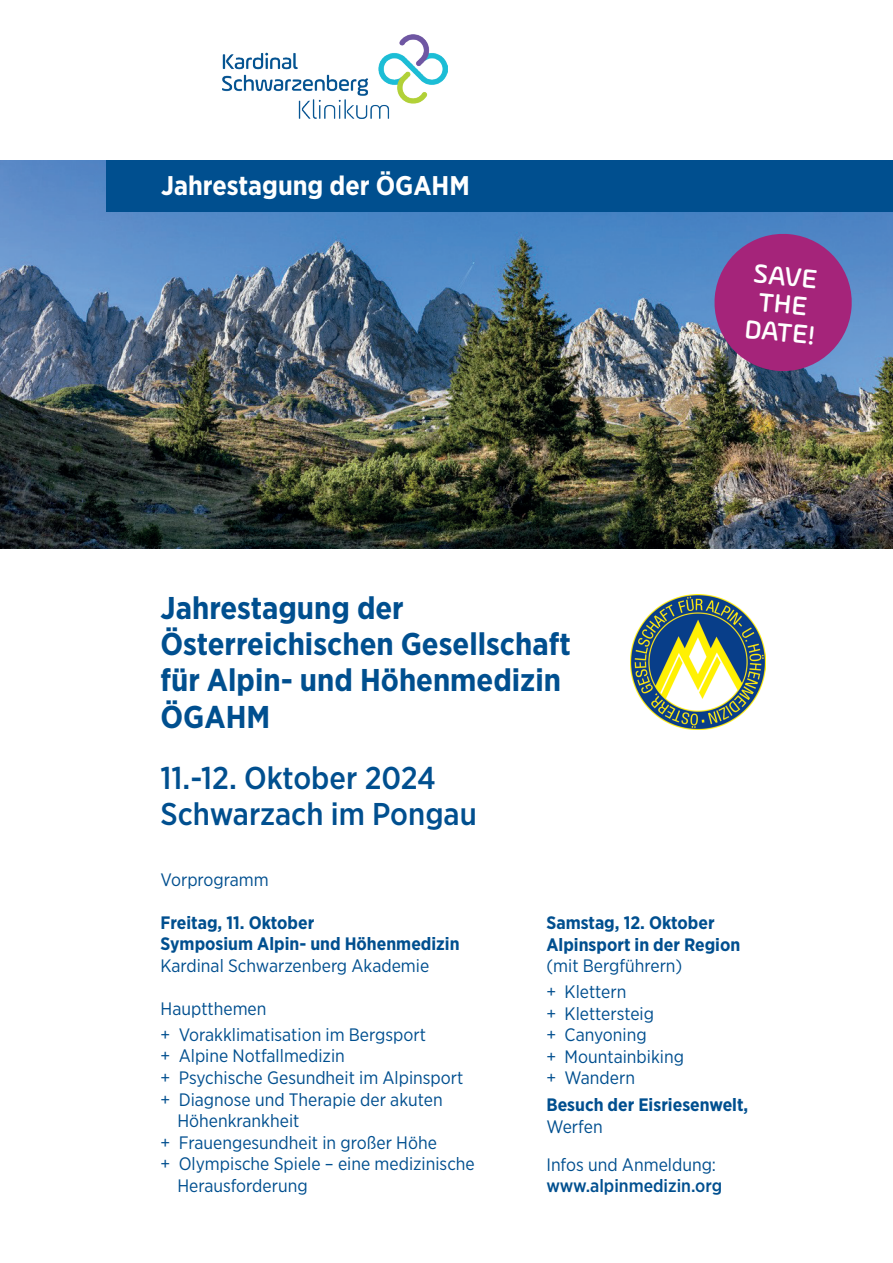
<style>
.page{position:relative;width:893px;height:1263px;background:#fff}
.page>*{position:absolute;margin:0;border:0;box-sizing:border-box;transform-origin:0 0}
.t1{font:700 31.5px/36px "Gotham Narrow";color:#004f8f}
.t2{font:500 31.5px/36px "Gotham Narrow";color:#004f8f}
.t3{font:500 27.9px/27.9px "Ample Soft";color:#fff;text-align:center}
.t4{font:700 27px "Gotham Narrow";color:#fff}
.t5{font:18px/21.6px "Gotham Narrow";color:#004f8f}
.t6{font:700 18px/21.6px "Gotham Narrow";color:#004f8f}
.t7{font:500 18px "Gotham Narrow";color:#004f8f}
</style>
<div class="page">
<img style="left:0;top:161px;width:893px;height:388px">
<img style="left:223px;top:34px;width:225px;height:85px">
<div style="left:107px;top:160px;width:786px;height:51px;background:#004f8f"></div>
<svg style="left:711px;top:231px;width:144px;height:143px;background:#903f8a"></svg>
<img style="left:630px;top:594px;width:136px;height:135px">
<h3 class="t4" style="left:161px;top:168px;width:310px">Jahrestagung der ÖGAHM</h3>
<h1 class="t1" style="left:161px;top:590px;width:412px">Jahrestagung der<br>Österreichischen Gesellschaft für Alpin- und Höhenmedizin<br>ÖGAHM</h1>
<h1 class="t2" style="left:161px;top:759px;width:318px">11.-12. Oktober 2024<br>Schwarzach im Pongau</h1>
<h2 class="t3" style="left:751px;top:259px;width:73px;rotate:5deg">SAVE<br>THE<br>DATE!</h2>
<p class="t5" style="left:161px;top:868px;width:110px">Vorprogramm</p>
<p class="t6" style="left:161px;top:911px;width:301px">Freitag, 11. Oktober<br>Symposium Alpin- und Höhenmedizin</p>
<p class="t5" style="left:161px;top:954px;width:270px">Kardinal Schwarzenberg Akademie</p>
<p class="t5" style="left:161px;top:996px;width:267px;line-height:25.5px">Hauptthemen<br>+ Vorakklimatisation im Bergsport</p>
<p class="t5" style="left:161px;top:1045px;width:186px">+ Alpine Notfallmedizin</p>
<p class="t5" style="left:161px;top:1066px;width:304px">+ Psychische Gesundheit im Alpinsport</p>
<p class="t5" style="left:161px;top:1088px;width:284px">+ Diagnose und Therapie der akuten</p>
<p class="t5" style="left:177px;top:1110px;width:124px">Höhenkrankheit</p>
<p class="t5" style="left:161px;top:1131px;width:278px">+ Frauengesundheit in großer Höhe</p>
<p class="t5" style="left:161px;top:1153px;width:316px">+ Olympische Spiele – eine medizinische</p>
<p class="t5" style="left:177px;top:1174px;width:132px">Herausforderung</p>
<p class="t6" style="left:546px;top:912px;width:195px">Samstag, 12. Oktober<br>Alpinsport in der Region</p>
<p class="t5" style="left:546px;top:953px;width:138px;line-height:25.5px">(mit Bergführern) + Klettern</p>
<p class="t5" style="left:546px;top:1002px;width:139px">+ Klettersteig<br>+ Canyoning<br>+ Mountainbiking + Wandern</p>
<p class="t6" style="left:546px;top:1094px;width:203px">Besuch der Eisriesenwelt,</p>
<p class="t5" style="left:546px;top:1115px;width:58px">Werfen</p>
<p class="t5" style="left:546px;top:1153px;width:171px">Infos und Anmeldung:</p>
<p class="t7" style="left:546px;top:1174px;width:177px">www.alpinmedizin.org</p>
</div>
